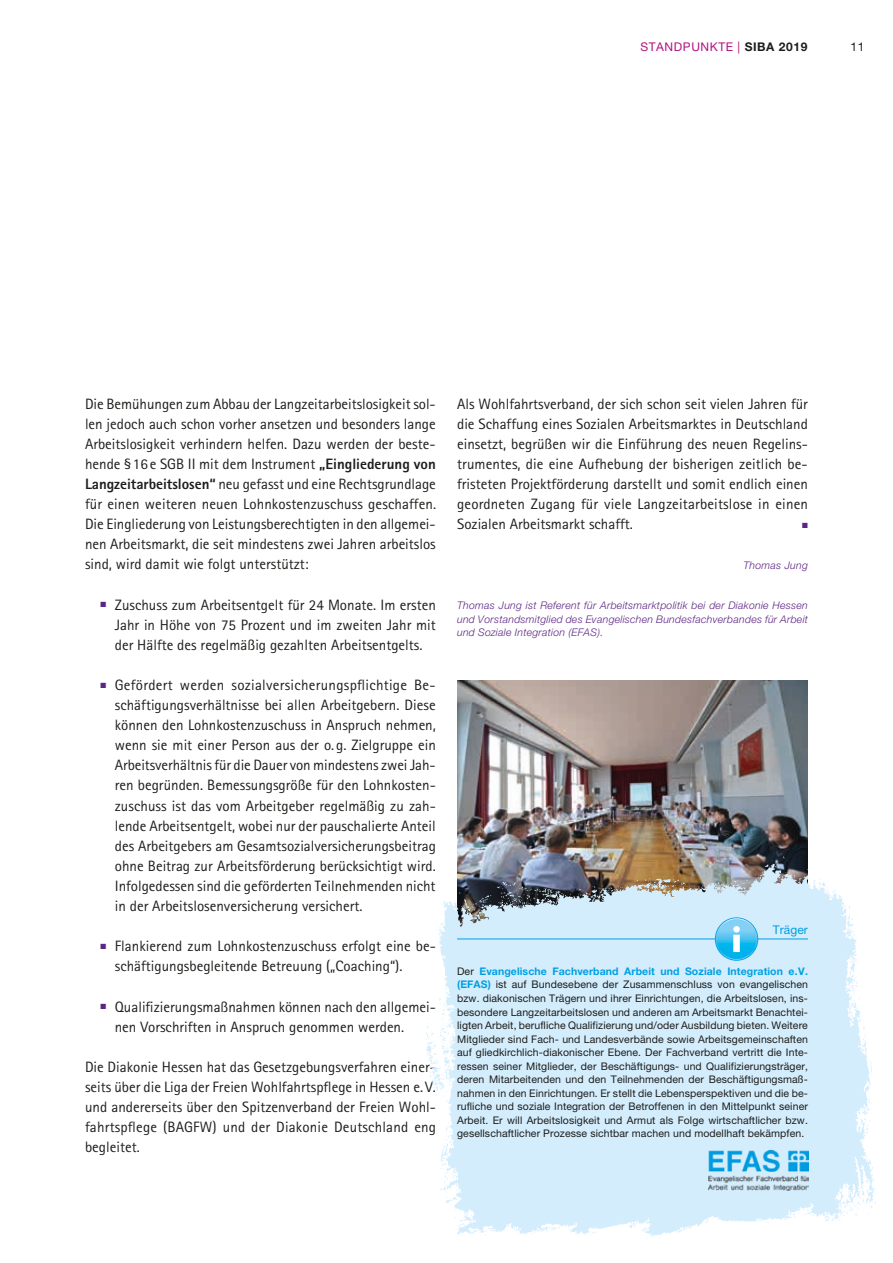
<style>
.page{position:relative;width:893px;height:1263px;background:#fff}
.page>*{position:absolute;margin:0;border:0;box-sizing:border-box;transform-origin:0 0}
.t1{font:15px/20.1px "Agfa Rotis Sans Serif";color:#1d1d1b;text-align:justify}
.t2{font:12px "Helvetica Neue LT Pro";letter-spacing:.05em;color:#af1380}
.t3{font:12px "Helvetica Neue LT Pro";letter-spacing:.01em;color:#009fe3}
.t4{font:12px "Helvetica Neue LT Pro";color:#1d1d1b}
.t5{font:10.5px/13.5px "Helvetica Neue LT Pro";letter-spacing:.01em;color:#1d1d1b;text-align:justify}
.t6{font:italic 300 10.5px/13.5px "Helvetica Neue LT Pro";letter-spacing:.025em;color:#5c2583;text-align:justify}
.t7{font:7.5px "Zapf Dingbats ITC";color:#5c2583}
.s1{font-weight:700;color:#1d1d1b}
.s2{font-weight:800}
.s3{color:#5c2583}
.s4{font-weight:700;color:#009fe3}
</style>
<div class="page">
<img style="left:457px;top:680px;width:351px;height:176px">
<svg style="left:425px;top:856px;width:451px;height:383px;background:#d2e5f0"></svg>
<hr style="left:457px;top:939px;width:351px;height:1px;background:#009fe3">
<svg style="left:715px;top:917px;width:43px;height:44px"></svg>
<svg style="left:716px;top:918px;width:41px;height:42px"></svg>
<svg style="left:717px;top:919px;width:39px;height:40px"></svg>
<svg style="left:733px;top:926px;width:7px;height:26px"></svg>
<img style="left:709px;top:1151px;width:100px;height:40px">
<p class="t2" style="left:640px;top:40px;width:168px">STANDPUNKTE | <span class="s1">SIBA 2019</span></p>
<p class="t4" style="left:850px;top:40px;width:15px">11</p>
<p class="t1" style="left:85px;top:393px;width:353px">Die Bemühungen zum Abbau der Langzeitarbeitslosigkeit sol&shy;len jedoch auch schon vorher ansetzen und besonders lange Arbeitslosigkeit verhindern helfen. Dazu werden der beste&shy;hende §16 e SGB II mit dem Instrument <span class="s2">„Eingliederung von Langzeitarbeitslosen“</span> neu gefasst und eine Rechtsgrundlage für einen weiteren neuen Lohnkostenzuschuss geschaffen.<br>Die Eingliederung von Leistungsberechtigten in den allgemei&shy;nen Arbeitsmarkt, die seit mindestens zwei Jahren arbeitslos sind, wird damit wie folgt unterstützt:</p>
<p class="t1" style="left:115px;top:594px;width:323px;text-indent:-14px"><span class="s3">■</span> Zuschuss zum Arbeitsentgelt für 24 Monate. Im ersten Jahr in Höhe von 75 Prozent und im zweiten Jahr mit der Hälfte des regelmäßig gezahlten Arbeitsentgelts.</p>
<p class="t1" style="left:115px;top:675px;width:323px;text-indent:-14px"><span class="s3">■</span> Gefördert werden sozialversicherungspflichtige Be&shy;schäftigungsverhältnisse bei allen Arbeitgebern. Diese können den Lohnkostenzuschuss in Anspruch nehmen, wenn sie mit einer Person aus der o. g. Zielgruppe ein Arbeitsverhältnis für die Dauer von mindestens zwei Jah&shy;ren begründen. Bemessungsgröße für den Lohnkosten&shy;zuschuss ist das vom Arbeitgeber regelmäßig zu zah&shy;lende Arbeitsentgelt, wobei nur der pauschalierte Anteil des Arbeitgebers am Gesamtsozialversicherungsbeitrag ohne Beitrag zur Arbeitsförderung berücksichtigt wird.<br>Infolgedessen sind die geförderten Teilnehmenden nicht in der Arbeitslosenversicherung versichert.</p>
<p class="t1" style="left:115px;top:936px;width:323px;text-indent:-14px"><span class="s3">■</span> Flankierend zum Lohnkostenzuschuss erfolgt eine be&shy;schäftigungsbegleitende Betreuung („Coaching“).</p>
<p class="t1" style="left:115px;top:996px;width:323px;text-indent:-14px"><span class="s3">■</span> Qualifizierungsmaßnahmen können nach den allgemei&shy;nen Vorschriften in Anspruch genommen werden.</p>
<p class="t1" style="left:85px;top:1056px;width:352px">Die Diakonie Hessen hat das Gesetzgebungsverfahren einer&shy;seits über die Liga der Freien Wohlfahrtspflege in Hessen e.V. und andererseits über den Spitzenverband der Freien Wohl&shy;fahrtspflege (BAGFW) und der Diakonie Deutschland eng begleitet.</p>
<p class="t1" style="left:457px;top:393px;width:352px">Als Wohlfahrtsverband, der sich schon seit vielen Jahren für die Schaffung eines Sozialen Arbeitsmarktes in Deutschland einsetzt, begrüßen wir die Einführung des neuen Regelins&shy;trumentes, die eine Aufhebung der bisherigen zeitlich be&shy;fristeten Projektförderung darstellt und somit endlich einen geordneten Zugang für viele Langzeitarbeitslose in einen Sozialen Arbeitsmarkt schafft.</p>
<p class="t7" style="left:802px;top:522px;width:7px">■</p>
<p class="t6" style="left:743px;top:559px;width:66px">Thomas Jung</p>
<p class="t6" style="left:457px;top:599px;width:352px">Thomas Jung ist Referent für Arbeitsmarktpolitik bei der Diakonie Hessen und Vorstandsmitglied des Evangelischen Bundesfachverbandes für Arbeit und Soziale Integration (EFAS).</p>
<p class="t3" style="left:773px;top:923px;width:37px">Träger</p>
<p class="t5" style="left:457px;top:964px;width:352px">Der <span class="s4">Evangelische Fachverband Arbeit und Soziale Integration e.V. (EFAS)</span> ist auf Bundesebene der Zusammenschluss von evangelischen bzw. diakonischen Trägern und ihrer Einrichtungen, die Arbeitslosen, ins&shy;besondere Langzeitarbeitslosen und anderen am Arbeitsmarkt Benachtei&shy;ligten Arbeit, berufliche Qualifizierung und/oder Ausbildung bieten. Weitere Mitglieder sind Fach- und Landesverbände sowie Arbeitsgemeinschaften auf gliedkirchlich-diakonischer Ebene. Der Fachverband vertritt die Inte&shy;ressen seiner Mitglieder, der Beschäftigungs- und Qualifizierungsträger, deren Mitarbeitenden und den Teilnehmenden der Beschäftigungsmaß&shy;nahmen in den Einrichtungen. Er stellt die Lebensperspektiven und die be&shy;rufliche und soziale Integration der Betroffenen in den Mittelpunkt seiner Arbeit. Er will Arbeitslosigkeit und Armut als Folge wirtschaftlicher bzw. gesellschaftlicher Prozesse sichtbar machen und modellhaft bekämpfen.</p>
</div>
